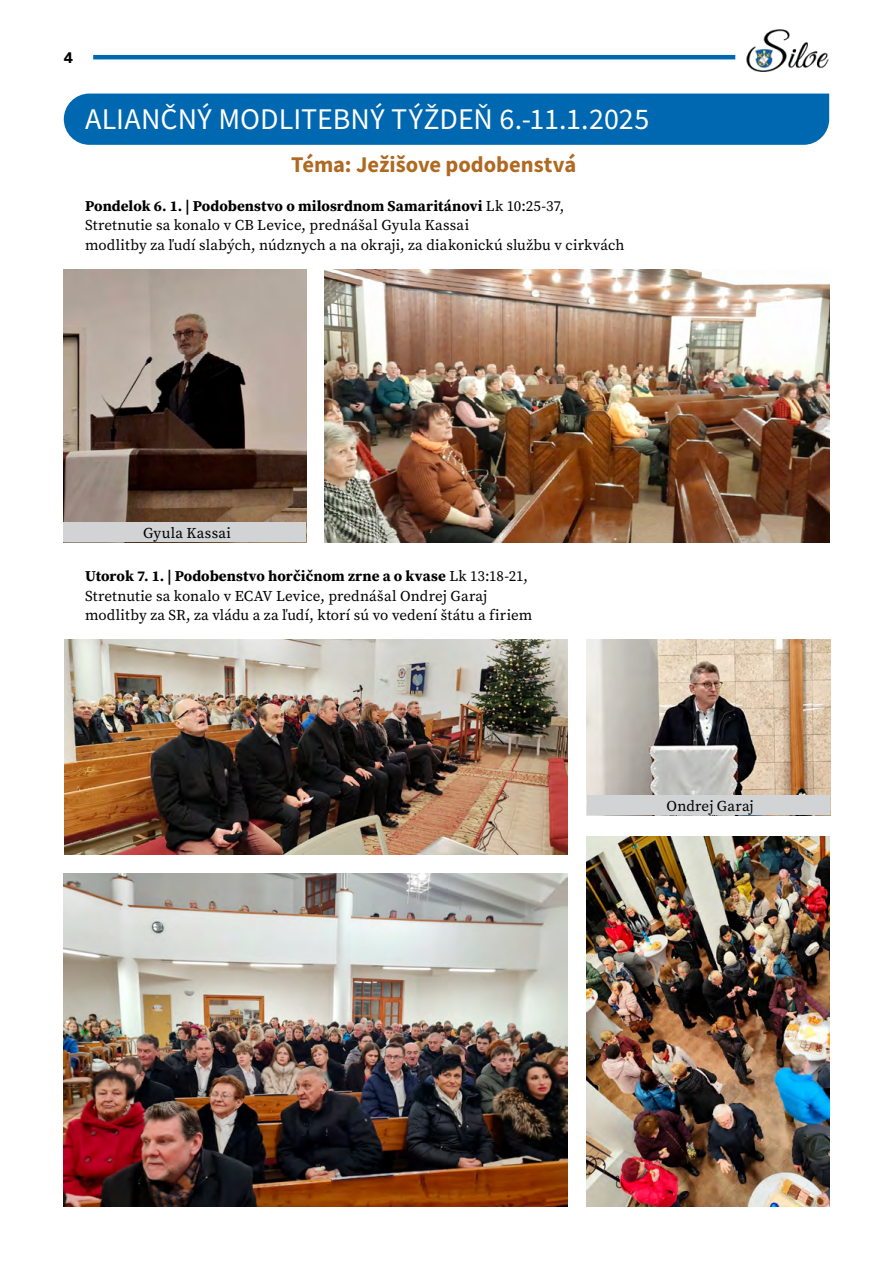
<style>
.page{position:relative;width:893px;height:1263px;background:#fff}
.page>*{position:absolute;margin:0;border:0;box-sizing:border-box;transform-origin:0 0}
.t1{font:30px "Source Sans Pro";color:#fff}
.t2{font:700 22.5px "Source Sans Pro";color:#af6920}
.t3{font:15px/19.5px "Source Serif Pro";letter-spacing:.01em;color:#000}
.t4{font:700 15px "Bitter";color:#000}
.s1{font-weight:700}
</style>
<div class="page">
<hr style="left:93px;top:55px;width:642px;height:4px;background:#0068b0">
<img style="left:747px;top:29px;width:82px;height:43px">
<div style="left:64px;top:94px;width:765px;height:51px;background:#0068b0"></div>
<img style="left:324px;top:269px;width:505px;height:273px">
<img style="left:587px;top:640px;width:243px;height:175px">
<img style="left:64px;top:640px;width:504px;height:214px">
<img style="left:64px;top:269px;width:242px;height:254px">
<img style="left:64px;top:874px;width:504px;height:333px">
<img style="left:587px;top:836px;width:242px;height:371px">
<div style="left:64px;top:523px;width:242px;height:19px;background:#d1d3d4"></div>
<div style="left:587px;top:796px;width:242px;height:19px;background:#d1d3d4"></div>
<p class="t4" style="left:64px;top:46px;width:11px">4</p>
<h1 class="t1" style="left:85px;top:100px;width:566px">ALIANČNÝ MODLITEBNÝ TÝŽDEŇ 6.-11.1.2025</h1>
<h2 class="t2" style="left:291px;top:149px;width:286px">Téma: Ježišove podobenstvá</h2>
<p class="t3" style="left:85px;top:196px;width:541px"><span class="s1">Pondelok 6. 1. | Podobenstvo o milosrdnom Samaritánovi</span> Lk 10:25-37,<br>Stretnutie sa konalo v CB Levice, prednášal Gyula Kassai<br>modlitby za ľudí slabých, núdznych a na okraji, za diakonickú službu v cirkvách</p>
<p class="t3" style="left:143px;top:523px;width:89px">Gyula Kassai</p>
<p class="t3" style="left:85px;top:566px;width:449px"><span class="s1">Utorok 7. 1. | Podobenstvo horčičnom zrne a o kvase</span> Lk 13:18-21,<br>Stretnutie sa konalo v ECAV Levice, prednášal Ondrej Garaj modlitby za SR, za vládu a za ľudí, ktorí sú vo vedení štátu a firiem</p>
<p class="t3" style="left:667px;top:796px;width:89px">Ondrej Garaj</p>
</div>
